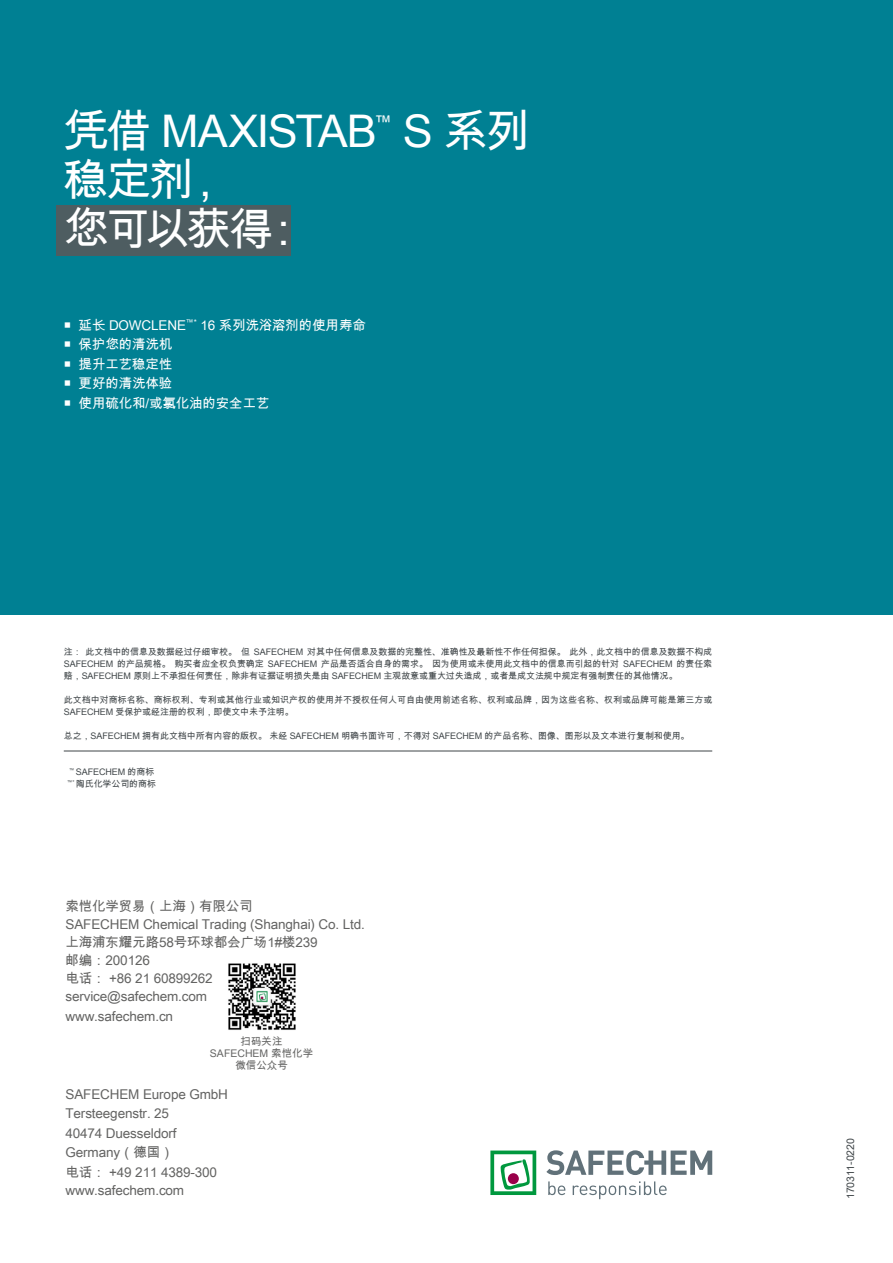
<style>
.page{position:relative;width:893px;height:1263px;background:#fff}
.page>*{position:absolute;margin:0;border:0;box-sizing:border-box;transform-origin:0 0}
.t1{font:45px "Arial Unicode MS";letter-spacing:-.05em;color:#fff}
.t2{font:45px/48.8px "Arial Unicode MS";letter-spacing:-.07em;color:#fff}
.t3{font:17.55px "Arial Unicode MS";color:#fff}
.t4{font:13.5px/18px "Arial Unicode MS";letter-spacing:-.01em;color:#636362}
.t5{font:13.5px "Arial Unicode MS";letter-spacing:-.01em;color:#fff}
.t6{font:10.5px/12px "Arial Unicode MS";color:#636362;text-align:center}
.t7{font:10.5px "Arial Unicode MS";letter-spacing:-.01em;color:#3f4548}
.t8{font:9px/12px "Arial Unicode MS";letter-spacing:-.01em;color:#3f4548}
</style>
<div class="page">
<div style="left:0;top:0;width:893px;height:614px;background:#008093"></div>
<svg style="left:490px;top:1150px;width:46px;height:45px"></svg>
<svg style="left:548px;top:1181px;width:119px;height:18px"></svg>
<svg style="left:546px;top:1150px;width:166px;height:25px"></svg>
<div style="left:56px;top:206px;width:235px;height:50px;background:#545b5e"></div>
<hr style="left:64px;top:751px;width:648px;height:1px;background:#3f4548">
<img style="left:228px;top:963px;width:68px;height:67px">
<h1 class="t1" style="left:64px;top:99px;width:315px">凭借 MAXISTAB</h1>
<h2 class="t3" style="left:374px;top:109px;width:19px">™</h2>
<h1 class="t1" style="left:403px;top:99px;width:128px">S 系列</h1>
<h1 class="t2" style="left:64px;top:155px;width:244px">稳定剂，<br>您可以获得：</h1>
<h3 class="t5" style="left:64px;top:315px;width:304px">○ 延长 DOWCLENE<sup>™*</sup> 16 系列洗浴溶剂的使用寿命</h3>
<h3 class="t5" style="left:64px;top:335px;width:110px">○ 保护您的清洗机</h3>
<h3 class="t5" style="left:64px;top:354px;width:110px">○ 提升工艺稳定性</h3>
<h3 class="t5" style="left:64px;top:374px;width:110px">○ 更好的清洗体验</h3>
<h3 class="t5" style="left:64px;top:393px;width:207px">○ 使用硫化和/或氯化油的安全工艺</h3>
<p class="t8" style="left:64px;top:645px;width:650px;text-align:justify">注： 此文档中的信息及数据经过仔细审校。 但 SAFECHEM 对其中任何信息及数据的完整性、准确性及最新性不作任何担保。 此外，此文档中的信息及数据不构成SAFECHEM 的产品规格。 购买者应全权负责确定 SAFECHEM 产品是否适合自身的需求。 因为使用或未使用此文档中的信息而引起的针对 SAFECHEM 的责任索赔，SAFECHEM 原则上不承担任何责任，除非有证据证明损失是由 SAFECHEM 主观故意或重大过失造成，或者是成文法规中规定有强制责任的其他情况。</p>
<p class="t8" style="left:64px;top:693px;width:650px">此文档中对商标名称、商标权利、专利或其他行业或知识产权的使用并不授权任何人可自由使用前述名称、权利或品牌，因为这些名称、权利或品牌可能是第三方或<br>SAFECHEM 受保护或经注册的权利，即使文中未予注明。</p>
<p class="t8" style="left:64px;top:729px;width:627px">总之，SAFECHEM 拥有此文档中所有内容的版权。 未经 SAFECHEM 明确书面许可，不得对 SAFECHEM 的产品名称、图像、图形以及文本进行复制和使用。</p>
<p class="t8" style="left:67px;top:765px;width:90px"><sup>™</sup> SAFECHEM 的商标<sup>™*</sup> 陶氏化学公司的商标</p>
<h3 class="t4" style="left:65px;top:897px;width:301px">索恺化学贸易（上海）有限公司<br>SAFECHEM Chemical Trading (Shanghai) Co. Ltd.上海浦东耀元路58号环球都会广场1#楼239<br>邮编：200126<br>电话： +86 21 60899262<br>service@safechem.com</h3>
<h3 class="t4" style="left:65px;top:1006px;width:109px">www.safechem.cn</h3>
<p class="t6" style="left:210px;top:1035px;width:105px">扫码关注<br>SAFECHEM 索恺化学微信公众号</p>
<h3 class="t4" style="left:65px;top:1084px;width:164px;line-height:19.5px">SAFECHEM Europe GmbH<br>Tersteegenstr. 25<br>40474 Duesseldorf<br>Germany（德国）<br>电话： +49 211 4389-300</h3>
<h3 class="t4" style="left:65px;top:1180px;width:120px">www.safechem.com</h3>
<p class="t7" style="left:843px;top:1199px;width:62px;rotate:-90deg">170311-0220</p>
</div>
